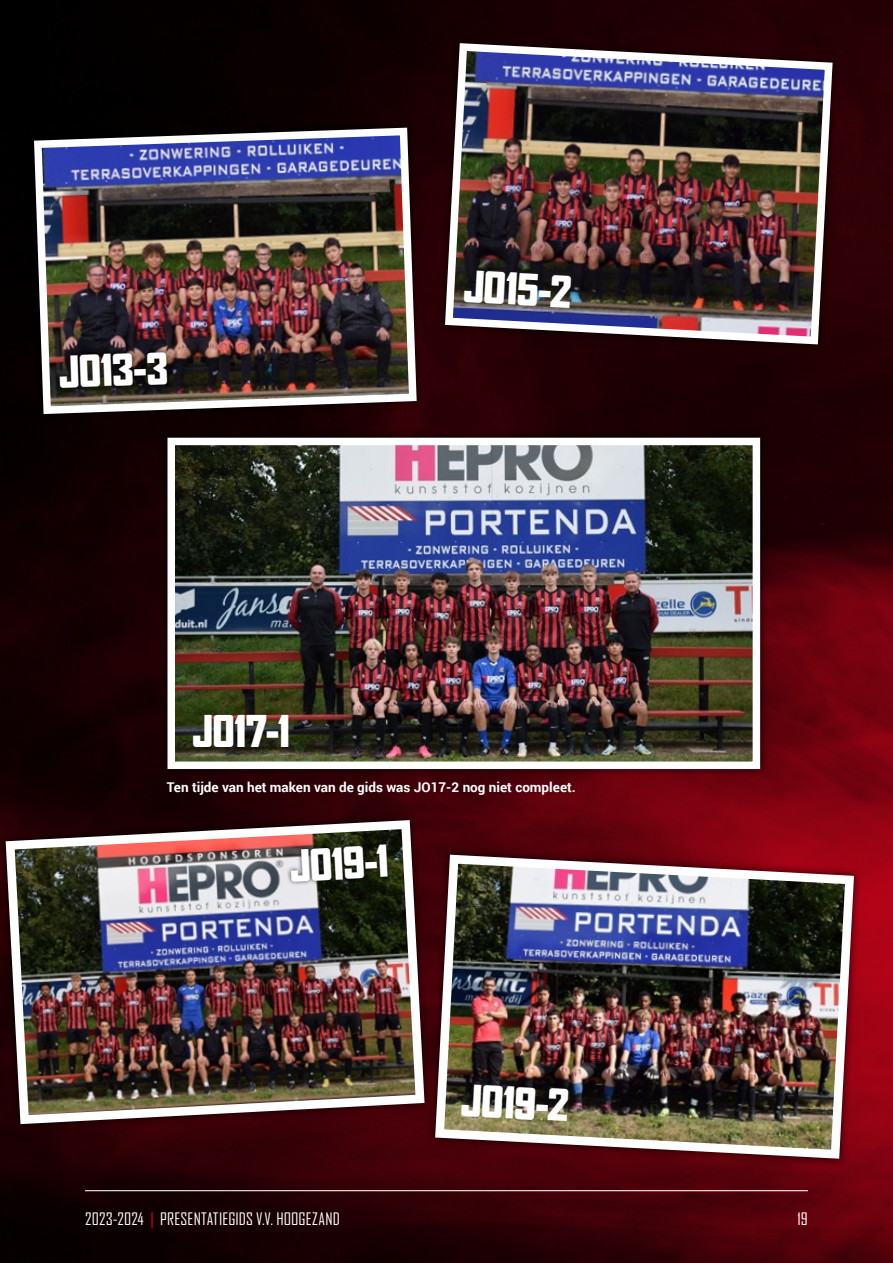
<style>
.page{position:relative;width:893px;height:1263px;background:#fff}
.page>*{position:absolute;margin:0;border:0;box-sizing:border-box;transform-origin:0 0}
.t1{font:900 42px "Agency FB";color:#fff}
.t2{font:16.5px "Agency FB";letter-spacing:.01em;color:#fff}
.t3{font:700 13.5px "Roboto";color:#fff}
.s1{color:#e3051e}
</style>
<div class="page">
<img style="left:0;top:0;width:893px;height:1263px">
<div style="left:0;top:812px;width:432px;height:320px;background:#000;opacity:.75"></div>
<img style="left:1px;top:815px;width:428px;height:314px">
<div style="left:287px;top:840px;width:105px;height:46px;background:#000;opacity:.75"></div>
<div style="left:427px;top:847px;width:435px;height:319px;background:#000;opacity:.75"></div>
<img style="left:431px;top:850px;width:427px;height:313px">
<div style="left:27px;top:120px;width:397px;height:302px;background:#000;opacity:.75"></div>
<img style="left:30px;top:124px;width:391px;height:294px">
<div style="left:55px;top:348px;width:117px;height:44px;background:#000;opacity:.75"></div>
<div style="left:159px;top:429px;width:609px;height:348px;background:#000;opacity:.75"></div>
<img style="left:176px;top:447px;width:575px;height:313px">
<div style="left:167px;top:438px;width:593px;height:331px;border:8px solid #fff"></div>
<div style="left:437px;top:35px;width:404px;height:317px;background:#000;opacity:.75"></div>
<img style="left:441px;top:39px;width:395px;height:309px">
<hr style="left:85px;top:1190px;width:723px;height:1px;background:#fff">
<h1 class="t1" style="left:58px;top:348px;width:111px;rotate:-2deg">JO13-3</h1>
<h1 class="t1" style="left:193px;top:708px;width:99px">JO17-1</h1>
<h1 class="t1" style="left:465px;top:263px;width:109px;rotate:3deg">JO15-2</h1>
<p class="t3" style="left:167px;top:778px;width:410px">Ten tijde van het maken van de gids was JO17-2 nog niet compleet.</p>
<h1 class="t1" style="left:289px;top:842px;width:100px;rotate:-3deg">JO19-1</h1>
<h1 class="t1" style="left:463px;top:1076px;width:109px;rotate:3deg">JO19-2</h1>
<p class="t2" style="left:85px;top:1209px;width:256px">2023-2024 <span class="s1">|</span> PRESENTATIEGIDS V.V. HOOGEZAND</p>
<p class="t2" style="left:797px;top:1209px;width:12px">19</p>
</div>
